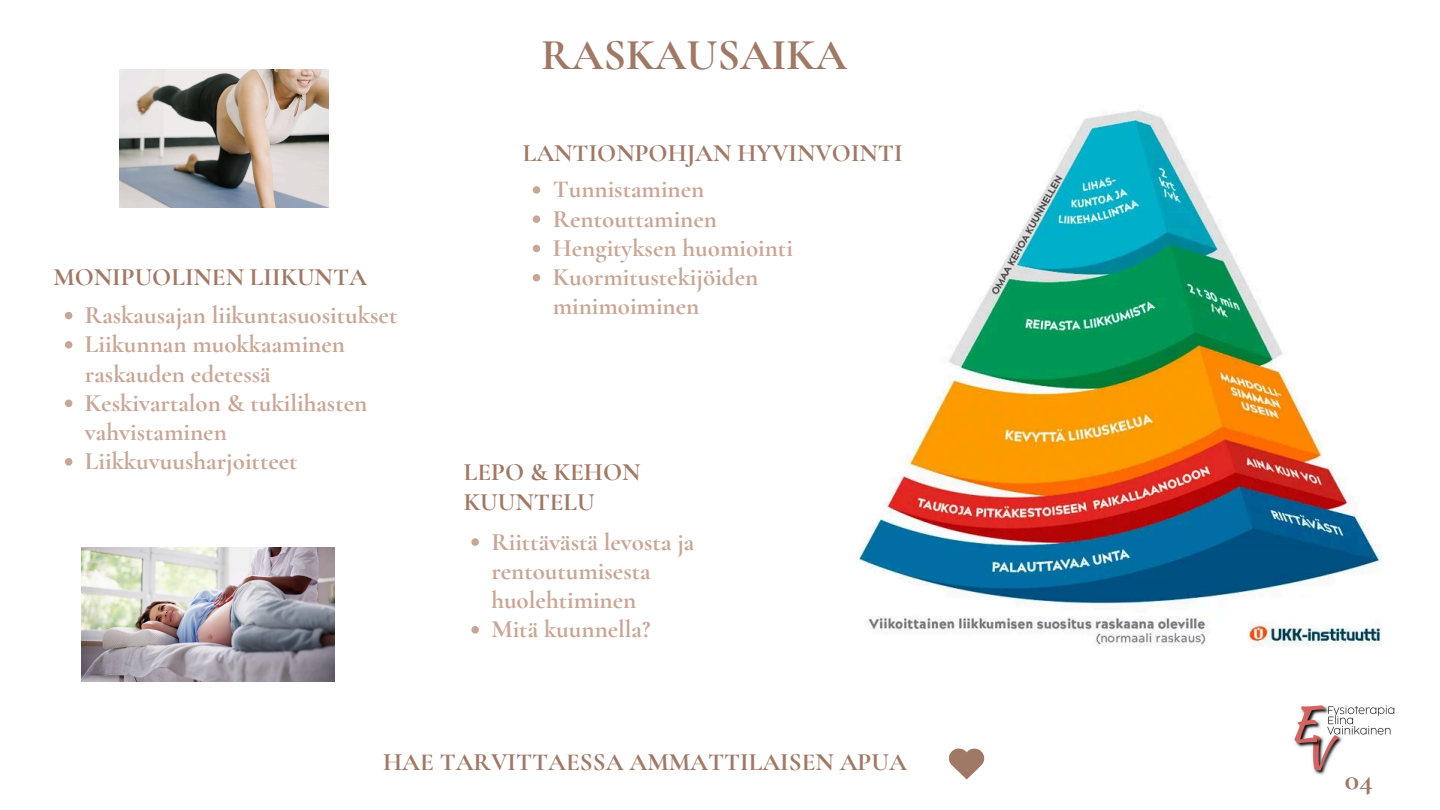
<style>
.page{position:relative;width:1440px;height:810px;background:#fff}
.page>*{position:absolute;margin:0;border:0;box-sizing:border-box;transform-origin:0 0}
.t1{font:700 44px "Cormorant Garamond";color:#9f7866}
.t2{font:700 30px "Cormorant Garamond";color:#9f7866}
.t3{font:700 25px/29.2px "Cormorant Garamond";color:#c8a696}
.t4{font:700 25px/29.2px "Cormorant Garamond";color:#9f7866}
</style>
<div class="page">
<img style="left:1294px;top:705px;width:101px;height:70px">
<svg style="left:949px;top:749px;width:35px;height:31px"></svg>
<img style="left:120px;top:69px;width:208px;height:139px">
<img style="left:81px;top:548px;width:253px;height:133px">
<img style="left:858px;top:110px;width:524px;height:536px">
<svg style="left:65px;top:312px;width:7px;height:7px"></svg>
<svg style="left:65px;top:341px;width:7px;height:8px"></svg>
<svg style="left:65px;top:400px;width:7px;height:7px"></svg>
<svg style="left:65px;top:458px;width:7px;height:8px"></svg>
<svg style="left:533px;top:186px;width:7px;height:8px"></svg>
<svg style="left:533px;top:215px;width:7px;height:8px"></svg>
<svg style="left:533px;top:245px;width:7px;height:7px"></svg>
<svg style="left:533px;top:274px;width:7px;height:7px"></svg>
<svg style="left:471px;top:538px;width:8px;height:8px"></svg>
<svg style="left:471px;top:626px;width:8px;height:8px"></svg>
<h1 class="t4" style="left:53px;top:263px;width:315px">MONIPUOLINEN LIIKUNTA</h1>
<p class="t3" style="left:85px;top:301px;width:314px">Raskausajan liikuntasuositukset</p>
<p class="t3" style="left:85px;top:330px;width:262px">Liikunnan muokkaaminen raskauden edetessä</p>
<h2 class="t3" style="left:85px;top:388px;width:284px">Keskivartalon &amp; tukilihasten vahvistaminen</h2>
<p class="t3" style="left:85px;top:447px;width:214px">Liikkuvuusharjoitteet</p>
<h2 class="t1" style="left:541px;top:28px;width:307px">RASKAUSAIKA</h2>
<p class="t4" style="left:523px;top:138px;width:381px">LANTIONPOHJAN HYVINVOINTI</p>
<p class="t3" style="left:553px;top:175px;width:153px">Tunnistaminen</p>
<p class="t3" style="left:553px;top:204px;width:166px">Rentouttaminen</p>
<h2 class="t3" style="left:553px;top:233px;width:242px">Hengityksen huomiointi</h2>
<p class="t3" style="left:553px;top:263px;width:207px">Kuormitustekijöiden minimoiminen</p>
<p class="t4" style="left:464px;top:458px;width:178px">LEPO &amp; KEHON<br>KUUNTELU</p>
<p class="t3" style="left:491px;top:527px;width:205px">Riittävästä levosta ja rentoutumisesta huolehtiminen</p>
<p class="t3" style="left:491px;top:615px;width:161px">Mitä kuunnella?</p>
<p class="t4" style="left:383px;top:747px;width:525px">HAE TARVITTAESSA AMMATTILAISEN APUA</p>
<p class="t2" style="left:1345px;top:761px;width:29px">04</p>
</div>
